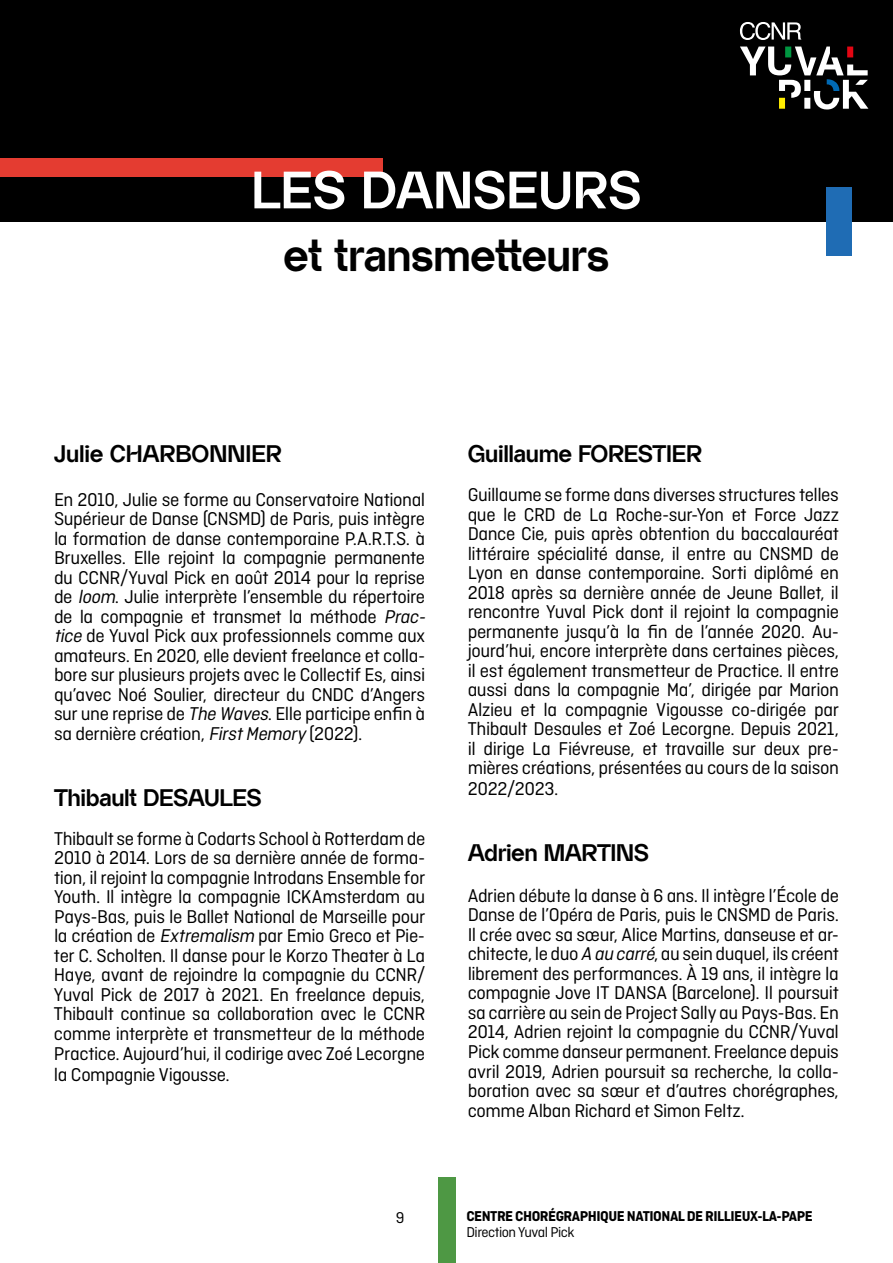
<style>
.page{position:relative;width:893px;height:1263px;background:#fff}
.page>*{position:absolute;margin:0;border:0;box-sizing:border-box;transform-origin:0 0}
.t1{font:700 52.5px "Almarena Display";color:#fff}
.t2{font:700 45px "Almarena Display";letter-spacing:-.02em;color:#000}
.t3{font:700 24px "Almarena Display";letter-spacing:-.015em;color:#000}
.t4{font:19.5px/19.6px "Ciutadella";letter-spacing:-.02em;color:#000;text-align:justify}
.t5{font:16.5px "Ciutadella";color:#000}
.t6{font:700 15px "Ciutadella";letter-spacing:-.03em;color:#000}
.t7{font:15px "Ciutadella";letter-spacing:-.03em;color:#000}
.s1{font-style:italic}
</style>
<div class="page">
<div style="left:0;top:0;width:893px;height:221px;background:#000"></div>
<svg style="left:740px;top:22px;width:61px;height:18px"></svg>
<svg style="left:740px;top:47px;width:128px;height:63px"></svg>
<div style="left:0;top:158px;width:383px;height:18px;background:#e43c31"></div>
<div style="left:826px;top:187px;width:26px;height:68px;background:#1f6cb4"></div>
<div style="left:438px;top:1178px;width:17px;height:85px;background:#4e9844"></div>
<h1 class="t1" style="left:251px;top:160px;width:392px">LES DANSEURS</h1>
<h2 class="t2" style="left:283px;top:230px;width:328px">et transmetteurs</h2>
<p class="t3" style="left:54px;top:440px;width:230px">Julie CHARBONNIER</p>
<p class="t4" style="left:54px;top:490px;width:376px;text-align:left">En 2010, Julie se forme au Conservatoire National Supérieur de Danse (CNSMD) de Paris, puis intègre la formation de danse contemporaine P.A.R.T.S. à Bruxelles. Elle rejoint la compagnie permanente du CCNR/Yuval Pick en août 2014 pour la reprise de <span class="s1">loom</span>. Julie interprète l’ensemble du répertoire de la compagnie et transmet la méthode <span class="s1">Prac&shy;tice</span> de Yuval Pick aux professionnels comme aux amateurs. En 2020, elle devient freelance et colla&shy;bore sur plusieurs projets avec le Collectif Es, ainsi qu’avec Noé Soulier, directeur du CNDC d’Angers sur une reprise de <span class="s1">The Waves</span>. Elle participe enfin à sa dernière création, <span class="s1">FirstMemory</span> (2022).</p>
<p class="t3" style="left:54px;top:784px;width:209px">Thibault DESAULES</p>
<p class="t4" style="left:54px;top:829px;width:373px">Thibault se forme à Codarts School à Rotterdam de 2010 à 2014. Lors de sa dernière année de forma&shy;tion, il rejoint la compagnie Introdans Ensemble for Youth. Il intègre la compagnie ICKAmsterdam au Pays-Bas, puis le Ballet National de Marseille pour la création de <span class="s1">Extremalism</span> par Emio Greco et Pie&shy;ter C. Scholten. Il danse pour le Korzo Theater à La Haye, avant de rejoindre la compagnie du CCNR/ Yuval Pick de 2017 à 2021. En freelance depuis, Thibault continue sa collaboration avec le CCNR comme interprète et transmetteur de la méthode Practice. Aujourd’hui, il codirige avec Zoé Lecorgne la Compagnie Vigousse.</p>
<p class="t5" style="left:396px;top:1208px;width:10px">9</p>
<p class="t3" style="left:468px;top:440px;width:236px">Guillaume FORESTIER</p>
<p class="t4" style="left:468px;top:485px;width:373px">Guillaume se forme dans diverses structures telles que le CRD de La Roche-sur-Yon et Force Jazz Dance Cie, puis après obtention du baccalauréat littéraire spécialité danse, il entre au CNSMD de Lyon en danse contemporaine. Sorti diplômé en 2018 après sa dernière année de Jeune Ballet, il rencontre Yuval Pick dont il rejoint la compagnie permanente jusqu’à la fin de l’année 2020. Au&shy;jourd’hui, encore interprète dans certaines pièces, il est également transmetteur de Practice. Il entre aussi dans la compagnie Ma’, dirigée par Marion Alzieu et la compagnie Vigousse co-dirigée par Thibault Desaules et Zoé Lecorgne. Depuis 2021, il dirige La Fiévreuse, et travaille sur deux pre&shy;mières créations, présentées au cours de la saison 2022/2023.</p>
<p class="t3" style="left:468px;top:839px;width:183px">Adrien MARTINS</p>
<p class="t4" style="left:468px;top:886px;width:373px">Adrien débute la danse à 6 ans. Il intègre l’École de Danse de l’Opéra de Paris, puis le CNSMD de Paris.<br>Il crée avec sa sœur, Alice Martins, danseuse et ar&shy;chitecte, le duo <span class="s1">A au carré</span>, au sein duquel, ils créent librement des performances. À 19 ans, il intègre la compagnie Jove IT DANSA (Barcelone). Il poursuit sa carrière au sein de Project Sally au Pays-Bas. En 2014, Adrien rejoint la compagnie du CCNR/Yuval Pick comme danseur permanent. Freelance depuis avril 2019, Adrien poursuit sa recherche, la colla&shy;boration avec sa sœur et d’autres chorégraphes, comme Alban Richard et Simon Feltz.</p>
<p class="t6" style="left:466px;top:1207px;width:348px">CENTRE CHORÉGRAPHIQUE NATIONAL DE RILLIEUX-LA-PAPE</p>
<p class="t7" style="left:466px;top:1224px;width:110px">Direction Yuval Pick</p>
</div>
